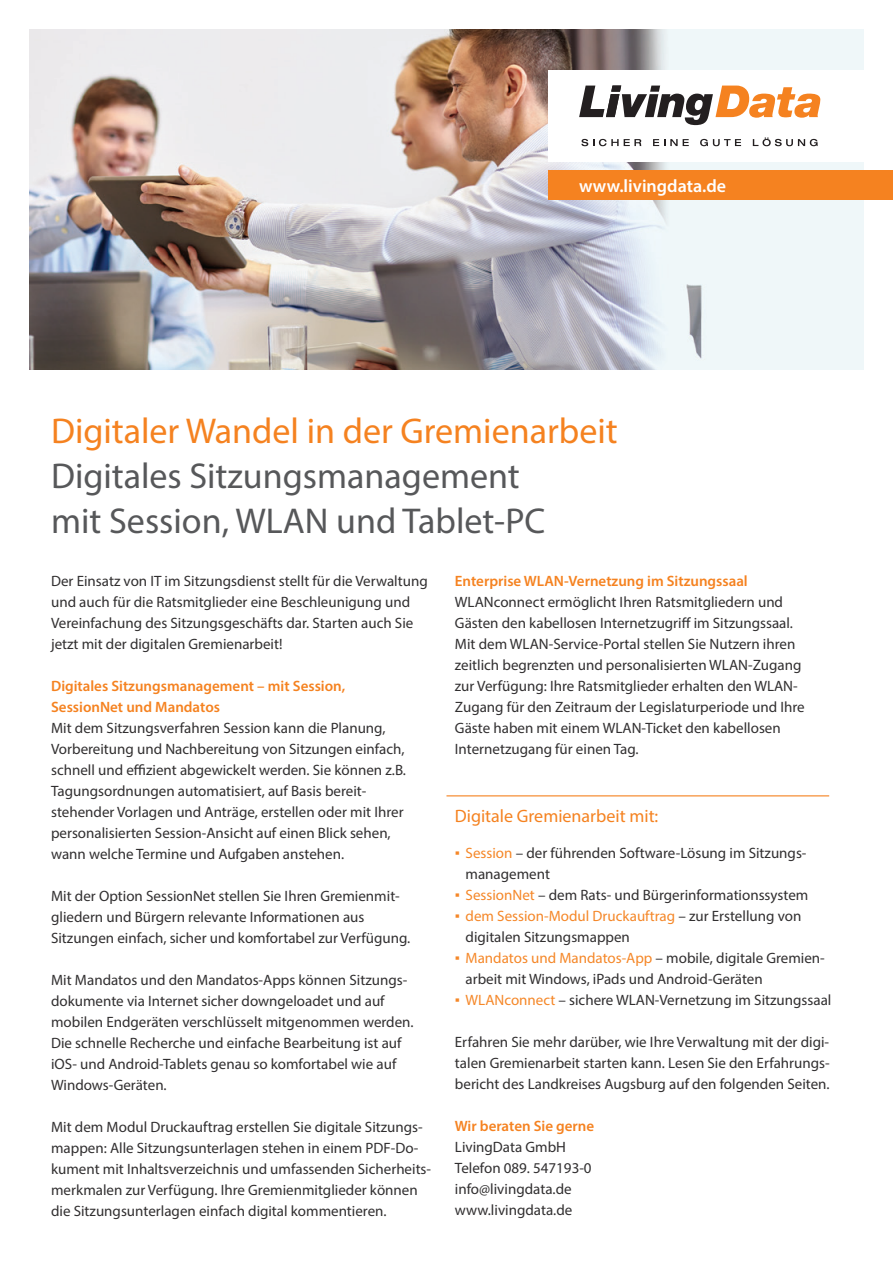
<style>
.page{position:relative;width:893px;height:1263px;background:#fff}
.page>*{position:absolute;margin:0;border:0;box-sizing:border-box;transform-origin:0 0}
.t1{font:36px/45px "Myriad Pro";color:#57585a}
.t2{font:36px "Myriad Pro";color:#f58220}
.t3{font:18px "Myriad Pro";color:#f58220}
.t4{font:600 18px "Myriad Pro";color:#fff}
.t5{font:15px/21px "Myriad Pro";color:#312f30}
.t6{font:600 15px/21px "Myriad Pro";color:#f58220}
.s1{font-family:"Verdana";color:#f58728}
.s2{color:#f58728}
</style>
<div class="page">
<img style="left:30px;top:30px;width:833px;height:340px">
<div style="left:548px;top:70px;width:345px;height:92px;background:#fff"></div>
<svg style="left:579px;top:85px;width:241px;height:40px"></svg>
<svg style="left:581px;top:139px;width:60px;height:7px"></svg>
<svg style="left:653px;top:139px;width:36px;height:7px"></svg>
<svg style="left:700px;top:139px;width:41px;height:7px"></svg>
<svg style="left:753px;top:138px;width:65px;height:8px"></svg>
<div style="left:548px;top:170px;width:345px;height:30px;background:#f58220"></div>
<hr style="left:446px;top:795px;width:383px;height:1px;background:#f58220">
<p class="t4" style="left:579px;top:174px;width:149px">www.livingdata.de</p>
<h1 class="t2" style="left:51px;top:408px;width:568px">Digitaler Wandel in der Gremienarbeit</h1>
<h1 class="t1" style="left:51px;top:452px;width:496px">Digitales Sitzungsmanagement mit Session, WLAN und Tablet-PC</h1>
<p class="t5" style="left:51px;top:570px;width:378px">Der Einsatz von IT im Sitzungsdienst stellt für die Verwaltung und auch für die Ratsmitglieder eine Beschleunigung und Vereinfachung des Sitzungsgeschäfts dar. Starten auch Sie jetzt mit der digitalen Gremienarbeit!</p>
<p class="t6" style="left:51px;top:675px;width:296px">Digitales Sitzungsmanagement – mit Session,<br>SessionNet und Mandatos</p>
<p class="t5" style="left:51px;top:717px;width:356px">Mit dem Sitzungsverfahren Session kann die Planung, Vorbereitung und Nachbereitung von Sitzungen einfach, schnell und effizient abgewickelt werden. Sie können z.B.<br>Tagungsordnungen automatisiert, auf Basis bereit&shy;stehender Vorlagen und Anträge, erstellen oder mit Ihrer personalisierten Session-Ansicht auf einen Blick sehen, wann welche Termine und Aufgaben anstehen.</p>
<p class="t5" style="left:51px;top:885px;width:361px">Mit der Option SessionNet stellen Sie Ihren Gremienmit&shy;gliedern und Bürgern relevante Informationen aus<br>Sitzungen einfach, sicher und komfortabel zur Verfügung.</p>
<p class="t5" style="left:51px;top:969px;width:364px">Mit Mandatos und den Mandatos-Apps können Sitzungs&shy;dokumente via Internet sicher downgeloadet und auf mobilen Endgeräten verschlüsselt mitgenommen werden.<br>Die schnelle Recherche und einfache Bearbeitung ist auf iOS- und Android-Tablets genau so komfortabel wie auf Windows-Geräten.</p>
<p class="t5" style="left:51px;top:1116px;width:382px">Mit dem Modul Druckauftrag erstellen Sie digitale Sitzungs&shy;mappen: Alle Sitzungsunterlagen stehen in einem PDF-Do&shy;kument mit Inhaltsverzeichnis und umfassenden Sicherheits&shy;merkmalen zur Verfügung. Ihre Gremienmitglieder können die Sitzungsunterlagen einfach digital kommentieren.</p>
<p class="t6" style="left:455px;top:570px;width:294px">Enterprise WLAN-Vernetzung im Sitzungssaal</p>
<p class="t5" style="left:455px;top:591px;width:351px">WLANconnect ermöglicht Ihren Ratsmitgliedern und Gästen den kabellosen Internetzugriff im Sitzungssaal.<br>Mit dem WLAN-Service-Portal stellen Sie Nutzern ihren zeitlich begrenzten und personalisierten WLAN-Zugang zur Verfügung: Ihre Ratsmitglieder erhalten den WLAN-Zugang für den Zeitraum der Legislaturperiode und Ihre Gäste haben mit einem WLAN-Ticket den kabellosen Internetzugang für einen Tag.</p>
<p class="t3" style="left:455px;top:805px;width:205px">Digitale Gremienarbeit mit:</p>
<p class="t5" style="left:465px;top:842px;width:342px;text-indent:-11px"><span class="s1">▪</span> <span class="s2">Session</span> – der führenden Software-Lösung im Sitzungs&shy;management</p>
<p class="t5" style="left:455px;top:884px;width:355px"><span class="s1">▪</span> <span class="s2">SessionNet</span> – dem Rats- und Bürgerinformationssystem</p>
<p class="t5" style="left:466px;top:905px;width:337px;text-indent:-11px"><span class="s1">▪</span> <span class="s2">dem Session-Modul Druckauftrag</span> – zur Erstellung von digitalen Sitzungsmappen</p>
<p class="t5" style="left:466px;top:947px;width:361px;text-indent:-11px"><span class="s1">▪</span> <span class="s2">Mandatos und Mandatos-App</span> – mobile, digitale Gremien&shy;arbeit mit Windows, iPads und Android-Geräten</p>
<p class="t5" style="left:455px;top:989px;width:378px"><span class="s1">▪</span> <span class="s2">WLANconnect</span> – sichere WLAN-Vernetzung im Sitzungssaal</p>
<p class="t5" style="left:455px;top:1031px;width:376px;text-align:justify">Erfahren Sie mehr darüber, wie Ihre Verwaltung mit der digi&shy;talen Gremienarbeit starten kann. Lesen Sie den Erfahrungs&shy;bericht des Landkreises Augsburg auf den folgenden Seiten.</p>
<p class="t6" style="left:455px;top:1115px;width:141px">Wir beraten Sie gerne</p>
<p class="t5" style="left:455px;top:1136px;width:138px">LivingData GmbH<br>Telefon 089. 547193-0 info@livingdata.de www.livingdata.de</p>
</div>
